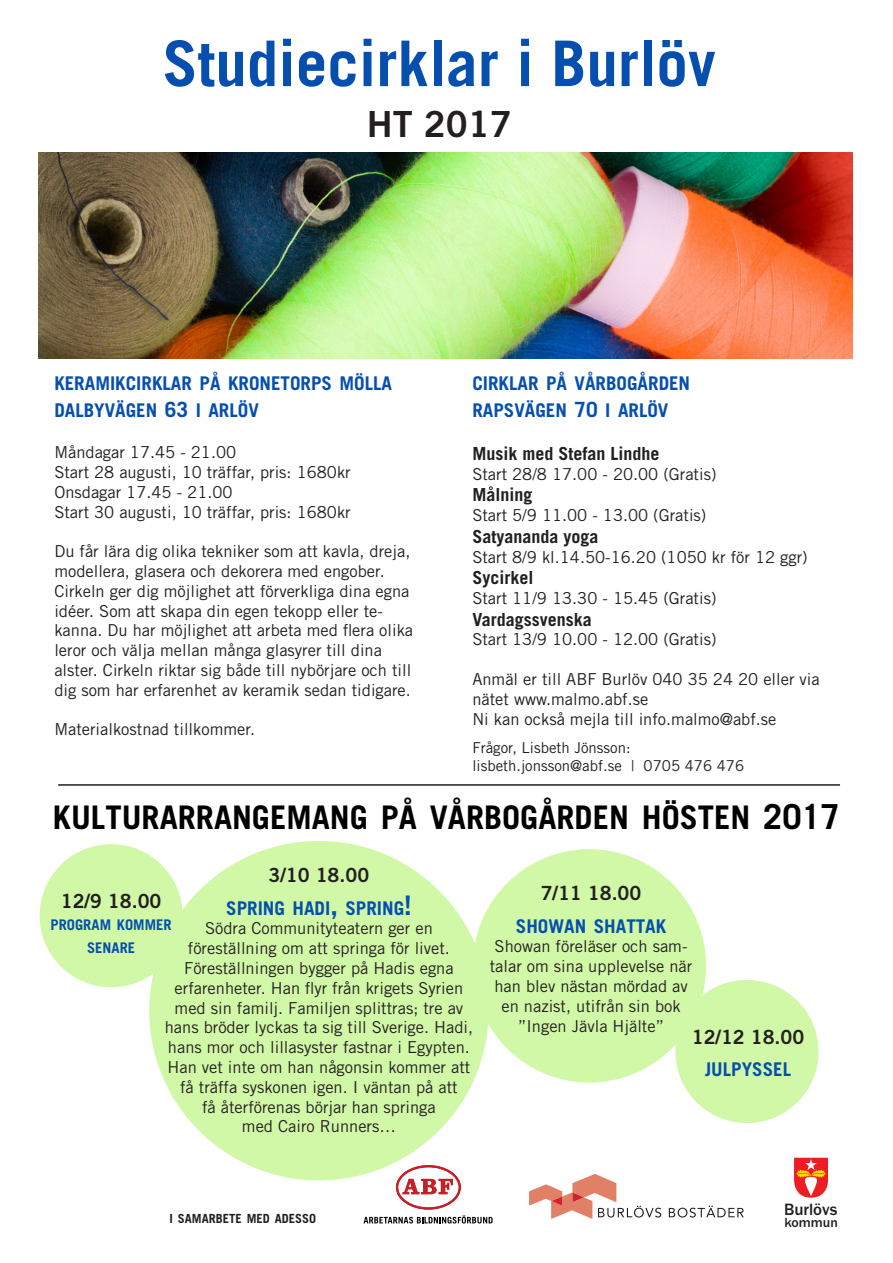
<style>
.page{position:relative;width:893px;height:1263px;background:#fff}
.page>*{position:absolute;margin:0;border:0;box-sizing:border-box;transform-origin:0 0}
.t1{font:700 63px "Trade Gothic LT Std";color:#064fae}
.t2{font:36px "Trade Gothic LT Std Bd 2";color:#231f20}
.t3{font:700 32.55px "Trade Gothic LT Std";color:#000}
.t4{font:19.5px "Trade Gothic LT Std Bd 2";color:#231f20}
.t5{font:700 18.9px "Trade Gothic LT Std";color:#064fae}
.t6{font:700 18px "Trade Gothic LT Std";color:#231f20}
.t7{font:500 16.95px "Franklin Gothic";color:#231f20}
.t8{font:16.5px/19.8px "Trade Gothic LT Std";color:#231f20}
.t9{font:15px "Trade Gothic LT Std";color:#231f20}
.t10{font:700 14.7px "Trade Gothic LT Std";color:#064fae}
.t11{font:500 13.8px "Franklin Gothic";color:#231f20}
.t12{font:700 12.6px "Trade Gothic LT Std";color:#231f20}
.s1{font-size:21px}
.s2{font-size:34.5px}
.s3{font-size:27px}
</style>
<div class="page">
<div style="left:40px;top:844px;width:143px;height:143px;background:#d1f8a7;border-radius:50%"></div>
<img style="left:39px;top:152px;width:814px;height:206px">
<svg style="left:794px;top:1158px;width:34px;height:40px"></svg>
<svg style="left:396px;top:1165px;width:65px;height:44px"></svg>
<svg style="left:364px;top:1215px;width:129px;height:8px"></svg>
<div style="left:149px;top:841px;width:340px;height:339px;background:#d1f8a7;border-radius:50%"></div>
<div style="left:473px;top:849px;width:233px;height:233px;background:#d1f8a7;border-radius:50%"></div>
<div style="left:675px;top:980px;width:143px;height:143px;background:#d1f8a7;border-radius:50%"></div>
<hr style="left:58px;top:784px;width:782px;height:2px;background:#231f20">
<svg style="left:529px;top:1174px;width:132px;height:45px"></svg>
<svg style="left:669px;top:1205px;width:75px;height:12px"></svg>
<p class="t1" style="left:163px;top:25px;width:555px">Studiecirklar i Burlöv</p>
<p class="t2" style="left:367px;top:102px;width:146px">HT 2017</p>
<p class="t5" style="left:54px;top:371px;width:339px">KERAMIKCIRKLAR PÅ KRONETORPS MÖLLA</p>
<p class="t5" style="left:54px;top:398px;width:206px">DALBYVÄGEN <span class="s1">63</span> I ARLÖV</p>
<p class="t8" style="left:54px;top:442px;width:183px">Måndagar 17.45 - 21.00</p>
<p class="t8" style="left:54px;top:462px;width:298px">Start 28 augusti, 10 träffar, pris: 1680kr</p>
<p class="t8" style="left:54px;top:482px;width:180px">Onsdagar 17.45 - 21.00</p>
<p class="t8" style="left:54px;top:502px;width:298px">Start 30 augusti, 10 träffar, pris: 1680kr</p>
<p class="t8" style="left:54px;top:541px;width:360px">Du får lära dig olika tekniker som att kavla, dreja, modellera, glasera och dekorera med engober.<br>Cirkeln ger dig möjlighet att förverkliga dina egna idéer. Som att skapa din egen tekopp eller te&shy;kanna. Du har möjlighet att arbeta med flera olika leror och välja mellan många glasyrer till dina alster. Cirkeln riktar sig både till nybörjare och till dig som har erfarenhet av keramik sedan tidigare.</p>
<p class="t8" style="left:54px;top:719px;width:202px">Materialkostnad tillkommer.</p>
<p class="t5" style="left:472px;top:371px;width:219px">CIRKLAR PÅ VÅRBOGÅRDEN</p>
<p class="t5" style="left:472px;top:398px;width:198px">RAPSVÄGEN <span class="s1">70</span> I ARLÖV</p>
<p class="t6" style="left:472px;top:442px;width:189px">Musik med Stefan Lindhe</p>
<p class="t8" style="left:472px;top:464px;width:246px">Start 28/8 17.00 - 20.00 (Gratis)</p>
<p class="t6" style="left:472px;top:484px;width:62px">Målning</p>
<p class="t8" style="left:472px;top:505px;width:236px">Start 5/9 11.00 - 13.00 (Gratis)</p>
<p class="t6" style="left:472px;top:525px;width:127px">Satyananda yoga</p>
<p class="t8" style="left:472px;top:547px;width:337px">Start 8/9 kl.14.50-16.20 (1050 kr för 12 ggr)</p>
<p class="t6" style="left:472px;top:567px;width:63px">Sycirkel</p>
<p class="t8" style="left:472px;top:588px;width:246px">Start 11/9 13.30 - 15.45 (Gratis)</p>
<p class="t6" style="left:472px;top:608px;width:121px">Vardagssvenska</p>
<p class="t8" style="left:472px;top:629px;width:246px">Start 13/9 10.00 - 12.00 (Gratis)</p>
<p class="t8" style="left:472px;top:669px;width:349px">Anmäl er till ABF Burlöv 040 35 24 20 eller via nätet www.malmo.abf.se</p>
<p class="t8" style="left:472px;top:709px;width:306px">Ni kan också mejla till info.malmo@abf.se</p>
<p class="t9" style="left:472px;top:738px;width:160px">Frågor, Lisbeth Jönsson:</p>
<p class="t9" style="left:472px;top:756px;width:273px">lisbeth.jonsson@abf.se | 0705 476 476</p>
<p class="t3" style="left:53px;top:798px;width:788px">KULTURARRANGEMANG PÅ VÅRBOGÅRDEN HÖSTEN <span class="s2">2017</span></p>
<p class="t4" style="left:269px;top:863px;width:102px">3/10 18.00</p>
<p class="t5" style="left:226px;top:896px;width:187px">SPRING HADI<span class="s3">,</span> SPRING<span class="s3">!</span></p>
<p class="t8" style="left:205px;top:918px;width:229px">Södra Communityteatern ger en</p>
<p class="t8" style="left:188px;top:938px;width:264px">föreställning om att springa för livet.</p>
<p class="t8" style="left:184px;top:958px;width:271px">Föreställningen bygger på Hadis egna</p>
<p class="t8" style="left:165px;top:978px;width:310px;text-align:center">erfarenheter. Han flyr från krigets Syrien med sin familj. Familjen splittras; tre av hans bröder lyckas ta sig till Sverige. Hadi, hans mor och lillasyster fastnar i Egypten.<br>Han vet inte om han någonsin kommer att få träffa syskonen igen. I väntan på att</p>
<p class="t8" style="left:202px;top:1096px;width:235px">få återförenas börjar han springa</p>
<p class="t8" style="left:242px;top:1116px;width:155px">med Cairo Runners…</p>
<p class="t4" style="left:61px;top:889px;width:102px">12/9 18.00</p>
<p class="t10" style="left:51px;top:916px;width:123px">PROGRAM KOMMER</p>
<p class="t10" style="left:87px;top:938px;width:50px">SENARE</p>
<p class="t4" style="left:541px;top:881px;width:102px">7/11 18.00</p>
<p class="t5" style="left:516px;top:914px;width:152px">SHOWAN SHATTAK</p>
<p class="t8" style="left:490px;top:936px;width:204px;text-align:center">Showan föreläser och sam&shy;talar om sina upplevelse när han blev nästan mördad av en nazist, utifrån sin bok ”Ingen Jävla Hjälte”</p>
<p class="t4" style="left:692px;top:1025px;width:114px">12/12 18.00</p>
<p class="t5" style="left:705px;top:1058px;width:88px">JULPYSSEL</p>
<p class="t12" style="left:169px;top:1211px;width:148px">I SAMARBETE MED ADESSO</p>
<p class="t7" style="left:784px;top:1198px;width:55px">Burlövs</p>
<p class="t11" style="left:784px;top:1214px;width:55px">kommun</p>
</div>
